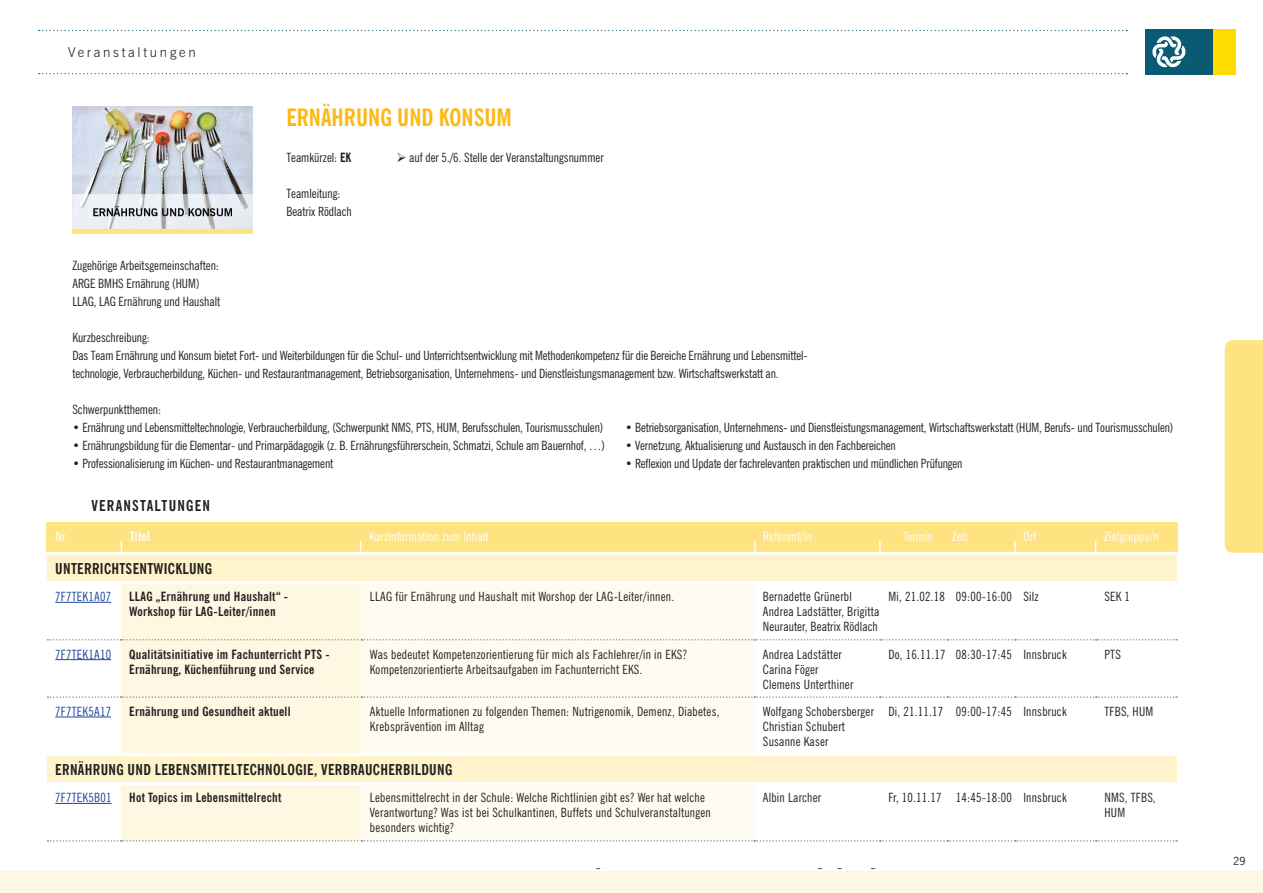
<style>
.page{position:relative;width:1263px;height:893px;background:#fff}
.page>*{position:absolute;margin:0;border:0;box-sizing:border-box;transform-origin:0 0}
.t1{font:700 condensed 24px "News Gothic BT";color:#fcb814}
.t2{font:700 condensed 15px "News Gothic BT";letter-spacing:.02em;color:#231f20}
.t3{font:700 condensed 15px "News Gothic BT";letter-spacing:.08em;color:#231f20}
.t4{font:300 13.5px "News Gothic BT";letter-spacing:.2em;color:#231f20}
.t5{font:condensed 12.75px/18px "News Gothic BT";color:#231f20}
.t6{font:condensed 12.75px/15px "News Gothic BT";letter-spacing:.02em;color:#231f20}
.t7{font:700 condensed 12.75px/15px "News Gothic BT";letter-spacing:.02em;color:#231f20}
.t8{font:condensed 12.75px "News Gothic BT";letter-spacing:.02em;color:#fff}
.t9{font:condensed 12.75px "News Gothic BT";letter-spacing:.02em;color:#1d449a}
.t10{font:700 condensed 12.75px "News Gothic BT";letter-spacing:.02em;color:#fff}
.t11{font:10.5px "News Gothic Std";color:#231f20}
.s1{font-weight:700}
</style>
<div class="page">
<div style="left:1225px;top:340px;width:38px;height:213px;background:#ffe380"></div>
<div style="left:1145px;top:29px;width:69px;height:46px;background:#0b5a73"></div>
<svg style="left:1152px;top:36px;width:33px;height:31px"></svg>
<div style="left:1214px;top:29px;width:22px;height:46px;background:#ffdc01"></div>
<svg style="left:39px;top:30px;width:1088px;height:1px"></svg>
<svg style="left:39px;top:73px;width:1088px;height:1px"></svg>
<div style="left:0;top:872px;width:1263px;height:21px;background:#fef8e3"></div>
<img style="left:72px;top:106px;width:180px;height:127px">
<div style="left:47px;top:522px;width:1131px;height:30px;background:#ffe380"></div>
<svg style="left:1014px;top:541px;width:2px;height:10px"></svg>
<svg style="left:879px;top:541px;width:2px;height:10px"></svg>
<svg style="left:47px;top:555px;width:1130px;height:227px"></svg>
<svg style="left:121px;top:584px;width:240px;height:256px;background:#fdf7e0"></svg>
<svg style="left:361px;top:584px;width:393px;height:256px;fill:#fefcf1"></svg>
<svg style="left:48px;top:639px;width:1129px;height:1px"></svg>
<svg style="left:48px;top:696px;width:1129px;height:2px"></svg>
<svg style="left:48px;top:840px;width:1129px;height:2px"></svg>
<hr style="left:47px;top:581px;width:74px;height:3px;background:#fff">
<hr style="left:121px;top:581px;width:240px;height:3px;background:#fff">
<hr style="left:361px;top:581px;width:393px;height:3px;background:#fff">
<hr style="left:754px;top:581px;width:126px;height:3px;background:#fff">
<hr style="left:880px;top:581px;width:67px;height:3px;background:#fff">
<hr style="left:947px;top:581px;width:68px;height:3px;background:#fff">
<hr style="left:1015px;top:581px;width:81px;height:3px;background:#fff">
<hr style="left:1096px;top:581px;width:81px;height:3px;background:#fff">
<hr style="left:47px;top:753px;width:74px;height:3px;background:#fff">
<hr style="left:121px;top:753px;width:240px;height:3px;background:#fff">
<hr style="left:361px;top:753px;width:393px;height:3px;background:#fff">
<hr style="left:754px;top:753px;width:126px;height:3px;background:#fff">
<hr style="left:880px;top:753px;width:67px;height:3px;background:#fff">
<hr style="left:947px;top:753px;width:68px;height:3px;background:#fff">
<hr style="left:1015px;top:753px;width:81px;height:3px;background:#fff">
<hr style="left:1096px;top:753px;width:81px;height:3px;background:#fff">
<hr style="left:121px;top:782px;width:240px;height:3px;background:#fff">
<hr style="left:361px;top:782px;width:393px;height:3px;background:#fff">
<hr style="left:55px;top:602px;width:56px;height:1px;background:#1d449a">
<hr style="left:55px;top:659px;width:56px;height:1px;background:#1d449a">
<hr style="left:55px;top:717px;width:56px;height:1px;background:#1d449a">
<hr style="left:55px;top:803px;width:57px;height:1px;background:#1d449a">
<p class="t4" style="left:68px;top:44px;width:129px">Veranstaltungen</p>
<h1 class="t1" style="left:286px;top:103px;width:227px">ERNÄHRUNG UND KONSUM</h1>
<p class="t5" style="left:286px;top:148px;width:66px">Teamkürzel: <span class="s1">EK</span></p>
<p class="t5" style="left:396px;top:148px;width:209px">➢ auf der 5./6. Stelle der Veranstaltungsnummer</p>
<p class="t5" style="left:286px;top:184px;width:67px">Teamleitung:<br>Beatrix Rödlach</p>
<p class="t5" style="left:72px;top:256px;width:149px">Zugehörige Arbeitsgemeinschaften:<br>ARGE BMHS Ernährung (HUM)<br>LLAG, LAG Ernährung und Haushalt</p>
<p class="t5" style="left:72px;top:328px;width:737px">Kurzbeschreibung:<br>Das Team Ernährung und Konsum bietet Fort- und Weiterbildungen für die Schul- und Unterrichtsentwicklung mit Methodenkompetenz für die Bereiche Ernährung und Lebensmittel&shy;technologie, Verbraucherbildung, Küchen- und Restaurantmanagement, Betriebsorganisation, Unternehmens- und Dienstleistungsmanagement bzw. Wirtschaftswerkstatt an.</p>
<p class="t5" style="left:72px;top:400px;width:90px">Schwerpunktthemen:</p>
<p class="t5" style="left:72px;top:418px;width:532px">• Ernährung und Lebensmitteltechnologie, Verbraucherbildung, (Schwerpunkt NMS, PTS, HUM, Berufsschulen, Tourismusschulen)</p>
<p class="t5" style="left:72px;top:436px;width:534px">• Ernährungsbildung für die Elementar- und Primarpädagogik (z. B. Ernährungsführerschein, Schmatzi, Schule am Bauernhof, …)</p>
<p class="t5" style="left:72px;top:454px;width:262px">• Professionalisierung im Küchen- und Restaurantmanagement</p>
<p class="t5" style="left:625px;top:418px;width:550px">• Betriebsorganisation, Unternehmens- und Dienstleistungsmanagement, Wirtschaftswerkstatt (HUM, Berufs- und Tourismusschulen)</p>
<p class="t5" style="left:625px;top:436px;width:272px">• Vernetzung, Aktualisierung und Austausch in den Fachbereichen</p>
<p class="t5" style="left:625px;top:454px;width:339px">• Reflexion und Update der fachrelevanten praktischen und mündlichen Prüfungen</p>
<p class="t3" style="left:92px;top:496px;width:120px">VERANSTALTUNGEN</p>
<p class="t8" style="left:55px;top:529px;width:14px">Nr.</p>
<p class="t10" style="left:130px;top:529px;width:22px">Titel</p>
<p class="t8" style="left:369px;top:529px;width:121px">Kurzinformation zum Inhalt</p>
<p class="t8" style="left:763px;top:529px;width:50px">Referent/in</p>
<p class="t8" style="left:903px;top:529px;width:31px">Termin</p>
<p class="t8" style="left:952px;top:529px;width:17px">Zeit</p>
<p class="t8" style="left:1023px;top:529px;width:15px">Ort</p>
<p class="t8" style="left:1104px;top:529px;width:56px">Zielgruppe/n</p>
<p class="t2" style="left:55px;top:559px;width:158px">UNTERRICHTSENTWICKLUNG</p>
<p class="t9" style="left:55px;top:589px;width:57px">7F7TEK1A07</p>
<p class="t7" style="left:129px;top:589px;width:160px">LLAG „Ernährung und Haushalt“ -<br>Workshop für LAG-Leiter/innen</p>
<p class="t6" style="left:370px;top:589px;width:306px">LLAG für Ernährung und Haushalt mit Worshop der LAG-Leiter/innen.</p>
<p class="t6" style="left:763px;top:589px;width:118px">Bernadette Grünerbl<br>Andrea Ladstätter, Brigitta<br>Neurauter, Beatrix Rödlach</p>
<p class="t6" style="left:888px;top:589px;width:152px">Mi, 21.02.18 09:00-16:00 Silz</p>
<p class="t5" style="left:1104px;top:587px;width:27px">SEK 1</p>
<p class="t9" style="left:55px;top:646px;width:57px">7F7TEK1A10</p>
<p class="t7" style="left:129px;top:646px;width:202px">Qualitätsinitiative im Fachunterricht PTS -<br>Ernährung, Küchenführung und Service</p>
<p class="t6" style="left:370px;top:646px;width:319px">Was bedeutet Kompetenzorientierung für mich als Fachlehrer/in in EKS?<br>Kompetenzorientierte Arbeitsaufgaben im Fachunterricht EKS.</p>
<p class="t6" style="left:763px;top:646px;width:92px">Andrea Ladstätter<br>Carina Föger<br>Clemens Unterthiner</p>
<p class="t6" style="left:888px;top:646px;width:180px">Do, 16.11.17 08:30-17:45 Innsbruck</p>
<p class="t5" style="left:1104px;top:645px;width:18px">PTS</p>
<p class="t9" style="left:55px;top:704px;width:57px">7F7TEK5A17</p>
<p class="t7" style="left:129px;top:704px;width:163px">Ernährung und Gesundheit aktuell</p>
<p class="t6" style="left:370px;top:704px;width:351px">Aktuelle Informationen zu folgenden Themen: Nutrigenomik, Demenz, Diabetes,<br>Krebsprävention im Alltag</p>
<p class="t6" style="left:763px;top:704px;width:113px">Wolfgang Schobersberger<br>Christian Schubert<br>Susanne Kaser</p>
<p class="t6" style="left:888px;top:704px;width:180px">Di, 21.11.17 09:00-17:45 Innsbruck</p>
<p class="t5" style="left:1104px;top:702px;width:50px">TFBS, HUM</p>
<p class="t2" style="left:55px;top:760px;width:399px">ERNÄHRUNG UND LEBENSMITTELTECHNOLOGIE, VERBRAUCHERBILDUNG</p>
<p class="t9" style="left:55px;top:790px;width:58px">7F7TEK5B01</p>
<p class="t7" style="left:129px;top:790px;width:154px">Hot Topics im Lebensmittelrecht</p>
<p class="t6" style="left:370px;top:790px;width:342px">Lebensmittelrecht in der Schule: Welche Richtlinien gibt es? Wer hat welche<br>Verantwortung? Was ist bei Schulkantinen, Buffets und Schulveranstaltungen besonders wichtig?</p>
<p class="t6" style="left:763px;top:790px;width:60px">Albin Larcher</p>
<p class="t6" style="left:888px;top:790px;width:180px">Fr, 10.11.17 14:45-18:00 Innsbruck</p>
<p class="t6" style="left:1104px;top:790px;width:53px">NMS, TFBS,<br>HUM</p>
<p class="t11" style="left:1233px;top:854px;width:14px">29</p>
</div>
